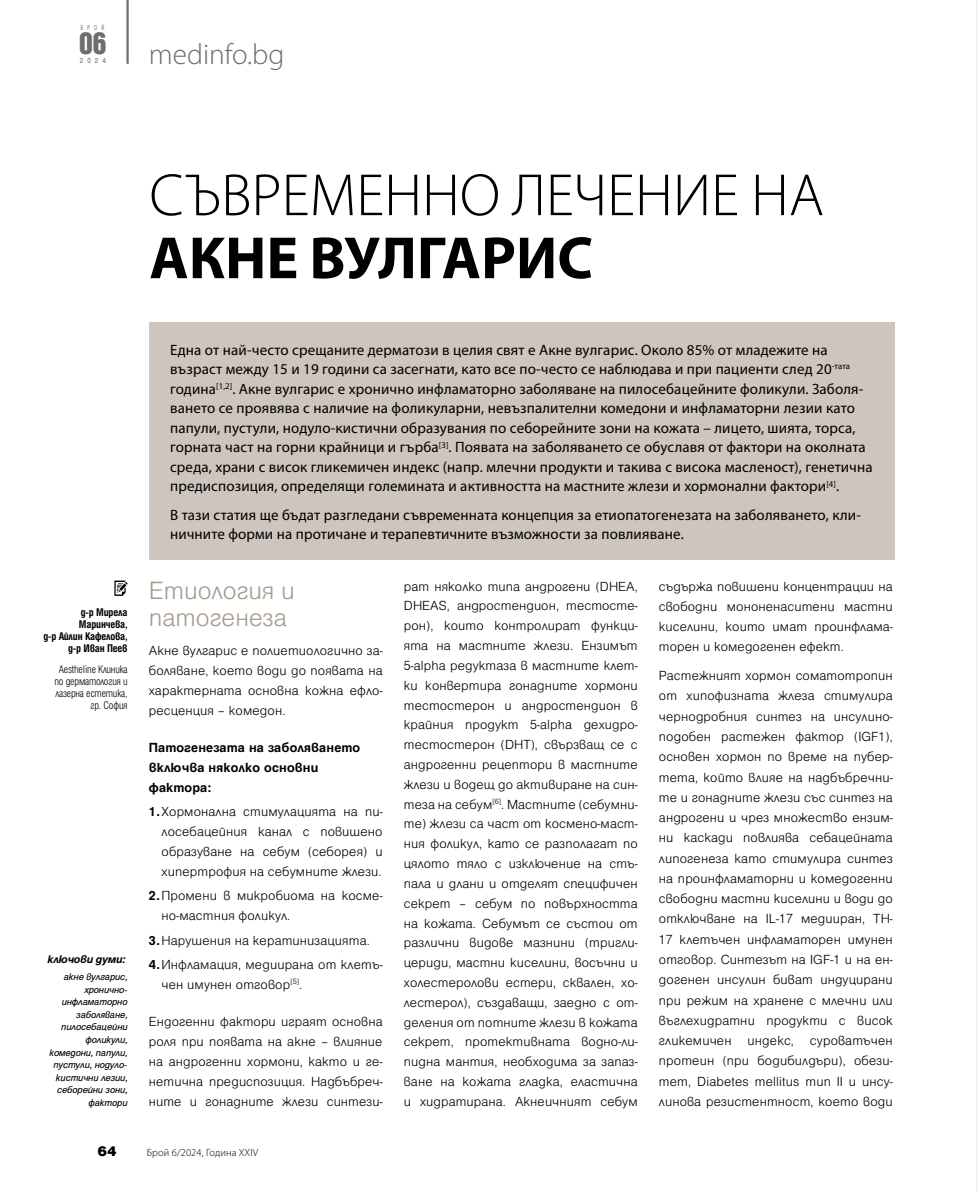
<style>
.page{position:relative;width:978px;height:1191px;background:#fff}
.page>*{position:absolute;margin:0;border:0;box-sizing:border-box;transform-origin:0 0}
.t1{font:300 60px "Myriad Pro";color:#000}
.t2{font:700 60px "Myriad Pro";color:#000}
.t3{font:300 29.25px "Myriad Pro";color:#6d6e71}
.t4{font:700 27.45px "Iskar";color:#6d6e71}
.t5{font:300 27px/27.5px "Helen Pro";color:#a79b8f}
.t6{font:15px/19.5px "Myriad Pro";letter-spacing:.01em;color:#000}
.t7{font:900 15px "Helen Pro";color:#000}
.t8{font:300 14.25px/19.8px "Helen Pro";letter-spacing:.01em;color:#000;text-align:justify}
.t9{font:700 14.25px/20px "Helen Pro";letter-spacing:.01em;color:#000}
.t10{font:300 condensed 12px/12px "Helen Pro";letter-spacing:-.01em;color:#000;text-align:right}
.t11{font:700 condensed 12px/12px "Helen Pro";letter-spacing:-.01em;color:#000;text-align:right}
.t12{font:italic 700 12px "Helen Pro";letter-spacing:-.01em;color:#000}
.t13{font:italic 10.5px/12.6px "Helen Pro";letter-spacing:-.01em;color:#000;text-align:right}
.t14{font:300 10.5px "Myriad Pro";letter-spacing:.01em;color:#000}
.t15{font:7.95px "Helen Pro";color:#6d6e71;scale:.87 1}
.t16{font:7.5px "Helen Pro";color:#6d6e71;scale:.57 1}
.s1{font-weight:700}
</style>
<div class="page">
<hr style="left:977px;top:0;width:1px;height:1191px;background:#e6e7e8">
<hr style="left:126px;top:0;width:3px;height:64px;background:#6d6e71">
<svg style="left:114px;top:580px;width:14px;height:16px"></svg>
<div style="left:149px;top:322px;width:745px;height:238px;background:#cdc5be"></div>
<p class="t16" style="left:81px;top:24px;width:43px">БРОЙ</p>
<p class="t15" style="left:80px;top:56px;width:31px">2024</p>
<h3 class="t4" style="left:79px;top:27px;width:29px">06</h3>
<h2 class="t3" style="left:149px;top:36px;width:137px">medinfo.bg</h2>
<h1 class="t1" style="left:149px;top:159px;width:676px">СЪВРЕМЕННО ЛЕЧЕНИЕ НА</h1>
<h1 class="t2" style="left:149px;top:219px;width:445px">АКНЕ ВУЛГАРИС</h1>
<p class="t11" style="left:43px;top:606px;width:86px">д-р Мирела<br>Маринчева,<br>д-р Айлин Кафелова, д-р Иван Пеев</p>
<p class="t10" style="left:55px;top:663px;width:74px">Aestheline Клиника по дерматология и лазерна естетика, гр. София</p>
<p class="t12" style="left:47px;top:952px;width:82px">ключови думи:</p>
<p class="t13" style="left:49px;top:970px;width:80px">акне вулгарис, хронично&shy;инфламаторно заболяване, пилосебацейни фоликули, kомедони, папули, пустули, нодуло&shy;кистични лезии, себорейни зони, фактори</p>
<p class="t6" style="left:170px;top:340px;width:704px">Една от най-често срещаните дерматози в целия свят е Акне вулгарис. Около 85% от младежите на възраст между 15 и 19 години са засегнати, като все по-често се наблюдава и при пациенти след 20<sup>-тата </sup>година<sup>[1,2]</sup>. Акне вулгарис е хронично инфламаторно заболяване на пилосебацейнитe фоликули. Заболя&shy;ването се проявява с наличие на фоликуларни, невъзпалителни комедони и инфламаторни лезии като папули, пустули, нодуло-кистични образувания по себорейните зони на кожата – лицето, шията, торса, горната част на горни крайници и гърба<sup>[3]</sup>. Появата на заболяването се обуславя от фактори на околната среда, храни с висок гликемичен индекс (напр. млечни продукти и такива с висока масленост), генетична предиспозиция, определящи големината и активността на мастните жлези и хормонални фактори<sup>[4]</sup>.</p>
<p class="t6" style="left:170px;top:504px;width:692px">В тази статия ще бъдат разгледани съвременната концепция за етиопатогенезата на заболяването, кли&shy;ничните форми на протичане и терапевтичните възможности за повлияване.</p>
<h3 class="t5" style="left:149px;top:576px;width:147px">Етиология и патогенеза</h3>
<p class="t8" style="left:149px;top:640px;width:235px">Акне вулгарис е полиетиологично за&shy;боляване, което води до появата на характерната основна кожна ефло&shy;ресценция – комедон.</p>
<p class="t9" style="left:149px;top:737px;width:213px">Патогенезата на заболяването включва няколко основни фактора:</p>
<p class="t8" style="left:162px;top:801px;width:223px;text-indent:-13px"><span class="s1">1.</span>Хормонална стимулацията на пи&shy;лосебацейния канал с повишено образуване на себум (себорея) и хипертрофия на себумните жлези.</p>
<p class="t8" style="left:162px;top:886px;width:223px;text-indent:-13px"><span class="s1">2.</span>Промени в микробиома на косме&shy;но-мастния фоликул.</p>
<p class="t8" style="left:149px;top:928px;width:235px;line-height:24.3px"><span class="s1">3.</span>Нарушения на кератинизацията.<br><span class="s1">4.</span>Инфламация, медиирана от клетъ-</p>
<p class="t8" style="left:162px;top:974px;width:142px">чен имунен отговор<sup>[5]</sup>.</p>
<p class="t8" style="left:149px;top:1011px;width:235px">Ендогенни фактори играят основна роля при появата на акне – влияние на андрогенни хормони, както и ге&shy;нетична предиспозиция. Надбъбреч&shy;ните и гонадните жлези синтези-</p>
<p class="t8" style="left:404px;top:576px;width:235px">рат няколко типа андрогени (DHEA, DHEAS, андростендион, тестосте&shy;рон), които контролират функци&shy;ята на мастните жлези. Ензимът 5-alpha редуктаза в мастните клет&shy;ки конвертира гонадните хормони тестостерон и андростендион в крайния продукт 5-alpha дехидро&shy;тестостерон (DHT), свързващ се с андрогенни рецептори в мастните жлези и водещ до активиране на син&shy;теза на себум<sup>[6]</sup>. Мастните (себумни&shy;те) жлези са част от космено-маст&shy;ния фоликул, като се разполагат по цялото тяло с изключение на стъ&shy;пала и длани и отделят специфичен секрет – себум по повърхността на кожата. Себумът се състои от различни видове мазнини (тригли&shy;цериди, мастни киселини, восъчни и холестеролови естери, сквален, хо&shy;лестерол), създаващи, заедно с от&shy;деления от потните жлези в кожата секрет, протективната водно-ли&shy;пидна мантия, необходима за запаз&shy;ване на кожата гладка, еластична и хидратирана. Акнеичният себум</p>
<p class="t8" style="left:659px;top:576px;width:235px;line-height:20.2px">съдържа повишени концентрации на свободни мононенаситени мастни киселини, които имат проинфлама&shy;торен и комедогенен ефект.</p>
<p class="t8" style="left:659px;top:665px;width:235px;line-height:20.2px">Растежният хормон соматотропин от хипофизната жлеза стимулира чернодробния синтез на инсулино&shy;подобен растежен фактор (IGF1), основен хормон по време на пyбер&shy;тетa, който влияе на надбъбречни&shy;те и гонадните жлези със синтез на андрогени и чрез множество ензим&shy;ни каскади повлиява себацейната липогенеза като стимулира синтез на проинфламаторни и комедогенни свободни мастни киселини и води до отключване на IL-17 медииран, ТH-17 клетъчен инфламаторен имунен отговор. Синтезът на IGF-1 и на ен&shy;догенен инсулин биват индуцирани при режим на хранене с млечни или въглехидратни продукти с висок гликемичен индекс, суроватъчен протеин (при бодибилдъри), обези&shy;тет, Diabetes mellitus тип II и инсу&shy;линова резистентност, което води</p>
<p class="t7" style="left:98px;top:1142px;width:21px">64</p>
<p class="t14" style="left:147px;top:1145px;width:113px">Брой 6/2024, Година XXIV</p>
</div>
